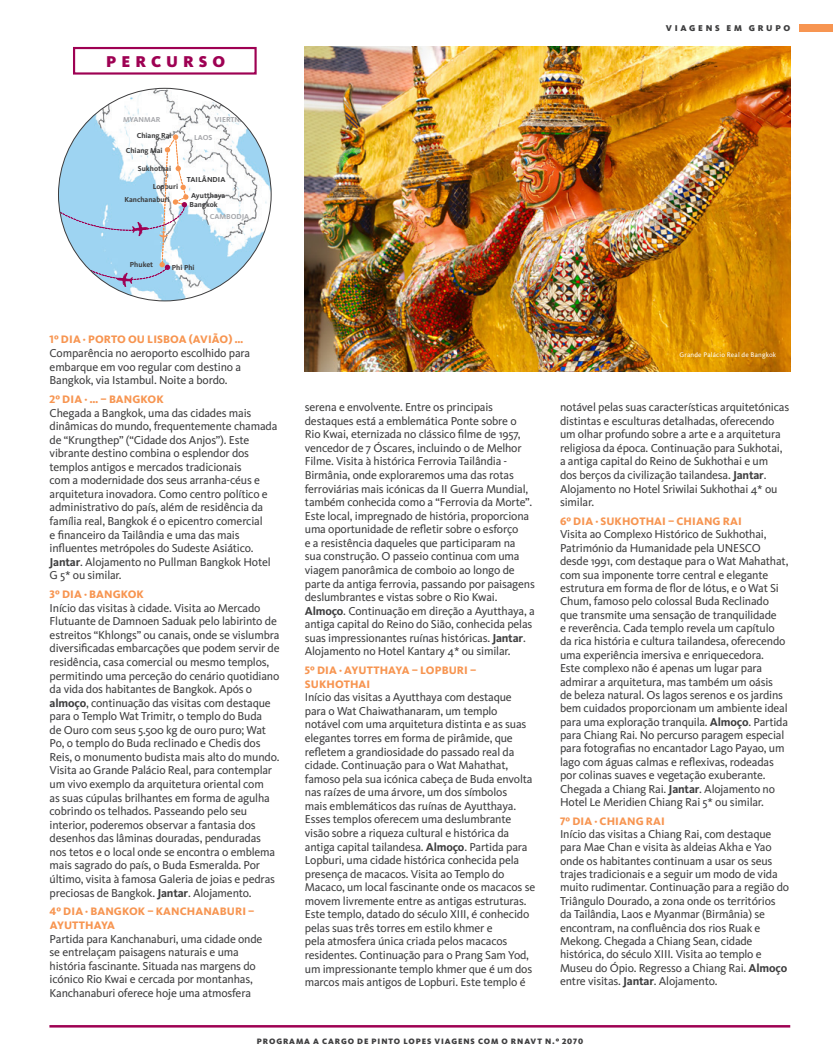
<style>
.page{position:relative;width:833px;height:1063px;background:#fff}
.page>*{position:absolute;margin:0;border:0;box-sizing:border-box;transform-origin:0 0}
.Percurso_Titulo{font:900 16.25px "Kievit OT";letter-spacing:.31em;color:#9e0153}
.Programa_Texto{font:11.88px/13.6px "Kievit OT";letter-spacing:-.015em;color:#3e3e3f}
.Programa_Dias{font:800 11.25px/13.5px "Kievit OT";letter-spacing:.01em;color:#f79551}
.t1{font:900 8.75px "Kievit OT";letter-spacing:.31em;color:#3e3e3f}
.t2{font:900 8.12px "Kievit OT";letter-spacing:.11em;color:#3e3e3f}
.t3{font:700 7.5px "Kievit OT";color:#3e3e3f}
.t4{font:700 7.5px "Kievit OT";color:#a8a9ad}
.Legenda{font:6.88px "Kievit OT";letter-spacing:.025em;color:#fff}
.s1{font-weight:700}
</style>
<div class="page">
<div style="left:800px;top:25px;width:33px;height:7px;background:#f79551"></div>
<hr style="left:49px;top:1025px;width:741px;height:3px;background:#9e0153">
<div style="left:73px;top:47px;width:184px;height:28px;background:#fff;border:2px solid #9e0153"></div>
<img style="left:58px;top:88px;width:213px;height:213px;border-radius:106px">
<svg style="left:58px;top:134px;width:130px;height:154px"></svg>
<img style="left:305px;top:46px;width:485px;height:325px">
<p class="Percurso_Titulo" style="left:106px;top:52px;width:120px">PERCURSO</p>
<p class="t4" style="left:123px;top:115px;width:39px">MYANMAR</p>
<p class="t4" style="left:215px;top:115px;width:39px">VIERTNAM</p>
<p class="t3" style="left:137px;top:131px;width:36px">Chiang Rai</p>
<p class="t3" style="left:126px;top:145px;width:38px">Chiang Mai</p>
<p class="t3" style="left:138px;top:164px;width:35px">Sukhothai</p>
<p class="t3" style="left:153px;top:182px;width:27px">Lopburi</p>
<p class="t3" style="left:124px;top:195px;width:47px">Kanchanaburi</p>
<p class="t4" style="left:194px;top:133px;width:20px">LAOS</p>
<p class="t3" style="left:187px;top:175px;width:40px">TAILÂNDIA</p>
<p class="t4" style="left:210px;top:212px;width:41px">CAMBODJA</p>
<p class="t3" style="left:191px;top:191px;width:36px">Ayutthaya</p>
<p class="t3" style="left:189px;top:200px;width:30px">Bangkok</p>
<p class="t3" style="left:130px;top:260px;width:25px">Phuket</p>
<p class="t3" style="left:172px;top:263px;width:24px">Phi Phi</p>
<p class="Programa_Dias" style="left:50px;top:333px;width:195px">1º DIA · PORTO OU LISBOA (AVIÃO) …</p>
<p class="Programa_Texto" style="left:50px;top:346px;width:202px">Comparência no aeroporto escolhido para embarque em voo regular com destino a<br>Bangkok, via Istambul. Noite a bordo.</p>
<p class="Programa_Dias" style="left:50px;top:392px;width:116px">2º DIA · … – BANGKOK</p>
<p class="Programa_Texto" style="left:50px;top:406px;width:229px">Chegada a Bangkok, uma das cidades mais dinâmicas do mundo, frequentemente chamada de “Krungthep” (“Cidade dos Anjos”). Este vibrante destino combina o esplendor dos templos antigos e mercados tradicionais<br>com a modernidade dos seus arranha-céus e arquitetura inovadora. Como centro político e administrativo do país, além de residência da família real, Bangkok é o epicentro comercial<br>e financeiro da Tailândia e uma das mais influentes metrópoles do Sudeste Asiático.<br><span class="s1">Jantar</span>. Alojamento no Pullman Bangkok Hotel G 5* ou similar.</p>
<p class="Programa_Dias" style="left:50px;top:588px;width:96px">3º DIA · BANGKOK</p>
<p class="Programa_Texto" style="left:50px;top:601px;width:231px">Início das visitas à cidade. Visita ao Mercado Flutuante de Damnoen Saduak pelo labirinto de estreitos “Khlongs” ou canais, onde se vislumbra diversificadas embarcações que podem servir de residência, casa comercial ou mesmo templos, permitindo uma perceção do cenário quotidiano da vida dos habitantes de Bangkok. Após o <span class="s1">almoço</span>, continuação das visitas com destaque para o Templo Wat Trimitr, o templo do Buda<br>de Ouro com seus 5.500 kg de ouro puro; Wat Po, o templo do Buda reclinado e Chedis dos Reis, o monumento budista mais alto do mundo.<br>Visita ao Grande Palácio Real, para contemplar um vivo exemplo da arquitetura oriental com<br>as suas cúpulas brilhantes em forma de agulha cobrindo os telhados. Passeando pelo seu interior, poderemos observar a fantasia dos desenhos das lâminas douradas, penduradas nos tetos e o local onde se encontra o emblema mais sagrado do país, o Buda Esmeralda. Por último, visita à famosa Galeria de joias e pedras preciosas de Bangkok. <span class="s1">Jantar</span>. Alojamento.</p>
<p class="Programa_Dias" style="left:50px;top:905px;width:206px">4º DIA · BANGKOK – KANCHANABURI –<br>AYUTTHAYA</p>
<p class="Programa_Texto" style="left:50px;top:932px;width:214px">Partida para Kanchanaburi, uma cidade onde se entrelaçam paisagens naturais e uma história fascinante. Situada nas margens do icónico Rio Kwai e cercada por montanhas, Kanchanaburi oferece hoje uma atmosfera</p>
<p class="t1" style="left:666px;top:23px;width:126px">VIAGENS EM GRUPO</p>
<p class="Programa_Texto" style="left:305px;top:400px;width:231px">serena e envolvente. Entre os principais destaques está a emblemática Ponte sobre o Rio Kwai, eternizada no clássico filme de 1957, vencedor de 7 Óscares, incluindo o de Melhor Filme. Visita à histórica Ferrovia Tailândia - Birmânia, onde exploraremos uma das rotas ferroviárias mais icónicas da II Guerra Mundial, também conhecida como a “Ferrovia da Morte”.<br>Este local, impregnado de história, proporciona uma oportunidade de refletir sobre o esforço<br>e a resistência daqueles que participaram na sua construção. O passeio continua com uma viagem panorâmica de comboio ao longo de parte da antiga ferrovia, passando por paisagens deslumbrantes e vistas sobre o Rio Kwai.<br><span class="s1">Almoço</span>. Continuação em direção a Ayutthaya, a antiga capital do Reino do Sião, conhecida pelas suas impressionantes ruínas históricas. <span class="s1">Jantar</span>.<br>Alojamento no Hotel Kantary 4* ou similar.</p>
<p class="Programa_Dias" style="left:305px;top:664px;width:173px">5º DIA · AYUTTHAYA – LOPBURI –<br>SUKHOTHAI</p>
<p class="Programa_Texto" style="left:305px;top:690px;width:232px">Início das visitas a Ayutthaya com destaque para o Wat Chaiwathanaram, um templo notável com uma arquitetura distinta e as suas elegantes torres em forma de pirâmide, que refletem a grandiosidade do passado real da cidade. Continuação para o Wat Mahathat, famoso pela sua icónica cabeça de Buda envolta nas raízes de uma árvore, um dos símbolos<br>mais emblemáticos das ruínas de Ayutthaya.<br>Esses templos oferecem uma deslumbrante visão sobre a riqueza cultural e histórica da antiga capital tailandesa. <span class="s1">Almoço</span>. Partida para Lopburi, uma cidade histórica conhecida pela presença de macacos. Visita ao Templo do Macaco, um local fascinante onde os macacos se movem livremente entre as antigas estruturas.<br>Este templo, datado do século XIII, é conhecido pelas suas três torres em estilo khmer e<br>pela atmosfera única criada pelos macacos residentes. Continuação para o Prang Sam Yod, um impressionante templo khmer que é um dos marcos mais antigos de Lopburi. Este templo é</p>
<p class="Legenda" style="left:679px;top:350px;width:98px">Grande Palácio Real de Bangkok</p>
<p class="Programa_Texto" style="left:560px;top:400px;width:231px">notável pelas suas características arquitetónicas distintas e esculturas detalhadas, oferecendo um olhar profundo sobre a arte e a arquitetura religiosa da época. Continuação para Sukhotai, a antiga capital do Reino de Sukhothai e um<br>dos berços da civilização tailandesa. <span class="s1">Jantar</span>.<br>Alojamento no Hotel Sriwilai Sukhothai 4* ou similar.</p>
<p class="Programa_Dias" style="left:560px;top:514px;width:183px">6º DIA · SUKHOTHAI – CHIANG RAI</p>
<p class="Programa_Texto" style="left:560px;top:528px;width:230px">Visita ao Complexo Histórico de Sukhothai, Património da Humanidade pela UNESCO desde 1991, com destaque para o Wat Mahathat, com sua imponente torre central e elegante estrutura em forma de flor de lótus, e o Wat Si Chum, famoso pelo colossal Buda Reclinado que transmite uma sensação de tranquilidade<br>e reverência. Cada templo revela um capítulo da rica história e cultura tailandesa, oferecendo uma experiência imersiva e enriquecedora.<br>Este complexo não é apenas um lugar para admirar a arquitetura, mas também um oásis<br>de beleza natural. Os lagos serenos e os jardins bem cuidados proporcionam um ambiente ideal para uma exploração tranquila. <span class="s1">Almoço</span>. Partida para Chiang Rai. No percurso paragem especial para fotografias no encantador Lago Payao, um lago com águas calmas e reflexivas, rodeadas por colinas suaves e vegetação exuberante.<br>Chegada a Chiang Rai. <span class="s1">Jantar</span>. Alojamento no Hotel Le Meridien Chiang Rai 5* ou similar.</p>
<p class="Programa_Dias" style="left:560px;top:814px;width:106px">7º DIA · CHIANG RAI</p>
<p class="Programa_Texto" style="left:560px;top:827px;width:230px">Início das visitas a Chiang Rai, com destaque para Mae Chan e visita às aldeias Akha e Yao onde os habitantes continuam a usar os seus trajes tradicionais e a seguir um modo de vida muito rudimentar. Continuação para a região do Triângulo Dourado, a zona onde os territórios da Tailândia, Laos e Myanmar (Birmânia) se encontram, na confluência dos rios Ruak e Mekong. Chegada a Chiang Sean, cidade histórica, do século XIII. Visita ao templo e Museu do Ópio. Regresso a Chiang Rai. <span class="s1">Almoço </span>entre visitas. <span class="s1">Jantar</span>. Alojamento.</p>
<p class="t2" style="left:257px;top:1036px;width:328px">PROGRAMA A CARGO DE PINTO LOPES VIAGENS COM O RNAVT N.º 2070</p>
</div>
